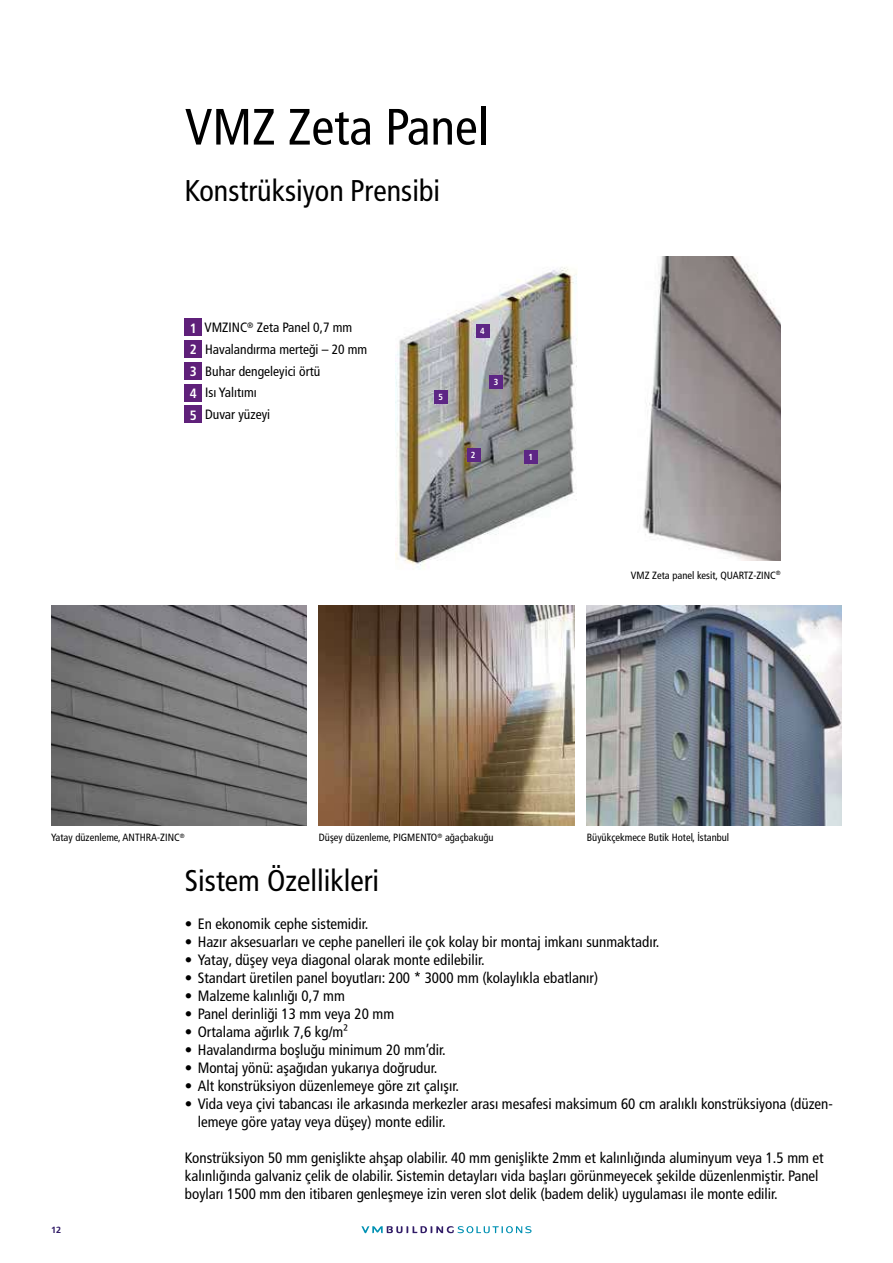
<style>
.page{position:relative;width:893px;height:1263px;background:#fff}
.page>*{position:absolute;margin:0;border:0;box-sizing:border-box;transform-origin:0 0}
.t1{font:condensed 51px "Frutiger LT Pro";color:#000}
.t2{font:condensed 30px "Frutiger LT Pro";color:#000}
.t3{font:condensed 15px/18px "Frutiger LT Pro";color:#000}
.t4{font:condensed 13.5px/21.8px "Frutiger LT Pro";color:#000}
.t5{font:condensed 10.5px "Frutiger LT Pro";color:#000}
.t6{font:700 9px "Frutiger LT Pro";color:#311c67}
.t7{font:700 condensed 8.85px "Frutiger LT Pro";color:#fff}
.s1{font-weight:700;color:#fff}
</style>
<div class="page">
<svg style="left:361px;top:1226px;width:171px;height:7px"></svg>
<img style="left:643px;top:256px;width:138px;height:304px">
<img style="left:396px;top:267px;width:181px;height:302px">
<div style="left:467px;top:448px;width:13px;height:14px;background:#5d2685"></div>
<div style="left:524px;top:450px;width:14px;height:13px;background:#5d2685"></div>
<div style="left:490px;top:375px;width:13px;height:14px;background:#5d2685"></div>
<div style="left:476px;top:324px;width:14px;height:14px;background:#5d2685"></div>
<div style="left:434px;top:390px;width:14px;height:14px;background:#5d2685"></div>
<img style="left:51px;top:605px;width:255px;height:221px">
<img style="left:319px;top:605px;width:255px;height:221px">
<img style="left:587px;top:605px;width:255px;height:221px">
<div style="left:185px;top:319px;width:17px;height:17px;background:#5f207a"></div>
<div style="left:185px;top:341px;width:17px;height:17px;background:#5f207a"></div>
<div style="left:185px;top:362px;width:17px;height:17px;background:#5f207a"></div>
<div style="left:185px;top:384px;width:17px;height:17px;background:#5f207a"></div>
<div style="left:185px;top:406px;width:17px;height:17px;background:#5f207a"></div>
<h1 class="t1" style="left:185px;top:97px;width:306px">VMZ Zeta Panel</h1>
<h2 class="t2" style="left:185px;top:173px;width:257px">Konstrüksiyon Prensibi</h2>
<p class="t4" style="left:190px;top:317px;width:179px"><span class="s1">1</span> VMZINC<sup>®</sup> Zeta Panel 0,7 mm<br><span class="s1">2</span> Havalandırma merteği – 20 mm<br><span class="s1">3</span> Buhar dengeleyici örtü<br><span class="s1">4</span> Isı Yalıtımı<br><span class="s1">5</span> Duvar yüzeyi</p>
<p class="t7" style="left:438px;top:392px;width:6px">5</p>
<p class="t7" style="left:480px;top:326px;width:6px">4</p>
<p class="t7" style="left:494px;top:377px;width:6px">3</p>
<p class="t7" style="left:471px;top:450px;width:6px">2</p>
<p class="t7" style="left:529px;top:451px;width:6px">1</p>
<p class="t5" style="left:631px;top:569px;width:151px">VMZ Zeta panel kesit, QUARTZ-ZINC<sup>®</sup></p>
<p class="t5" style="left:51px;top:831px;width:135px">Yatay düzenleme, ANTHRA-ZINC<sup>®</sup></p>
<p class="t5" style="left:319px;top:831px;width:176px">Düşey düzenleme, PIGMENTO<sup>®</sup> ağaçbakuğu</p>
<p class="t5" style="left:587px;top:831px;width:144px">Büyükçekmece Butik Hotel, İstanbul</p>
<h2 class="t2" style="left:185px;top:863px;width:196px">Sistem Özellikleri</h2>
<p class="t3" style="left:185px;top:915px;width:185px">• En ekonomik cephe sistemidir.</p>
<p class="t3" style="left:185px;top:933px;width:476px">• Hazır aksesuarları ve cephe panelleri ile çok kolay bir montaj imkanı sunmaktadır.</p>
<p class="t3" style="left:185px;top:951px;width:301px">• Yatay, düşey veya diagonal olarak monte edilebilir.</p>
<p class="t3" style="left:185px;top:969px;width:415px">• Standart üretilen panel boyutları: 200 * 3000 mm (kolaylıkla ebatlanır)</p>
<p class="t3" style="left:185px;top:987px;width:161px">• Malzeme kalınlığı 0,7 mm</p>
<p class="t3" style="left:185px;top:1005px;width:211px">• Panel derinliği 13 mm veya 20 mm</p>
<p class="t3" style="left:185px;top:1023px;width:164px">• Ortalama ağırlık 7,6 kg/m²</p>
<p class="t3" style="left:185px;top:1041px;width:262px">• Havalandırma boşluğu minimum 20 mm’dir.</p>
<p class="t3" style="left:185px;top:1059px;width:254px">• Montaj yönü: aşağıdan yukarıya doğrudur.</p>
<p class="t3" style="left:185px;top:1077px;width:276px">• Alt konstrüksiyon düzenlemeye göre zıt çalışır.</p>
<p class="t3" style="left:198px;top:1095px;width:637px;text-indent:-13px">• Vida veya çivi tabancası ile arkasında merkezler arası mesafesi maksimum 60 cm aralıklı konstrüksiyona (düzen&shy;lemeye göre yatay veya düşey) monte edilir.</p>
<p class="t3" style="left:185px;top:1149px;width:640px">Konstrüksiyon 50 mm genişlikte ahşap olabilir. 40 mm genişlikte 2mm et kalınlığında aluminyum veya 1.5 mm et kalınlığında galvaniz çelik de olabilir. Sistemin detayları vida başları görünmeyecek şekilde düzenlenmiştir. Panel boyları 1500 mm den itibaren genleşmeye izin veren slot delik (badem delik) uygulaması ile monte edilir.</p>
<p class="t6" style="left:51px;top:1224px;width:12px">12</p>
</div>
